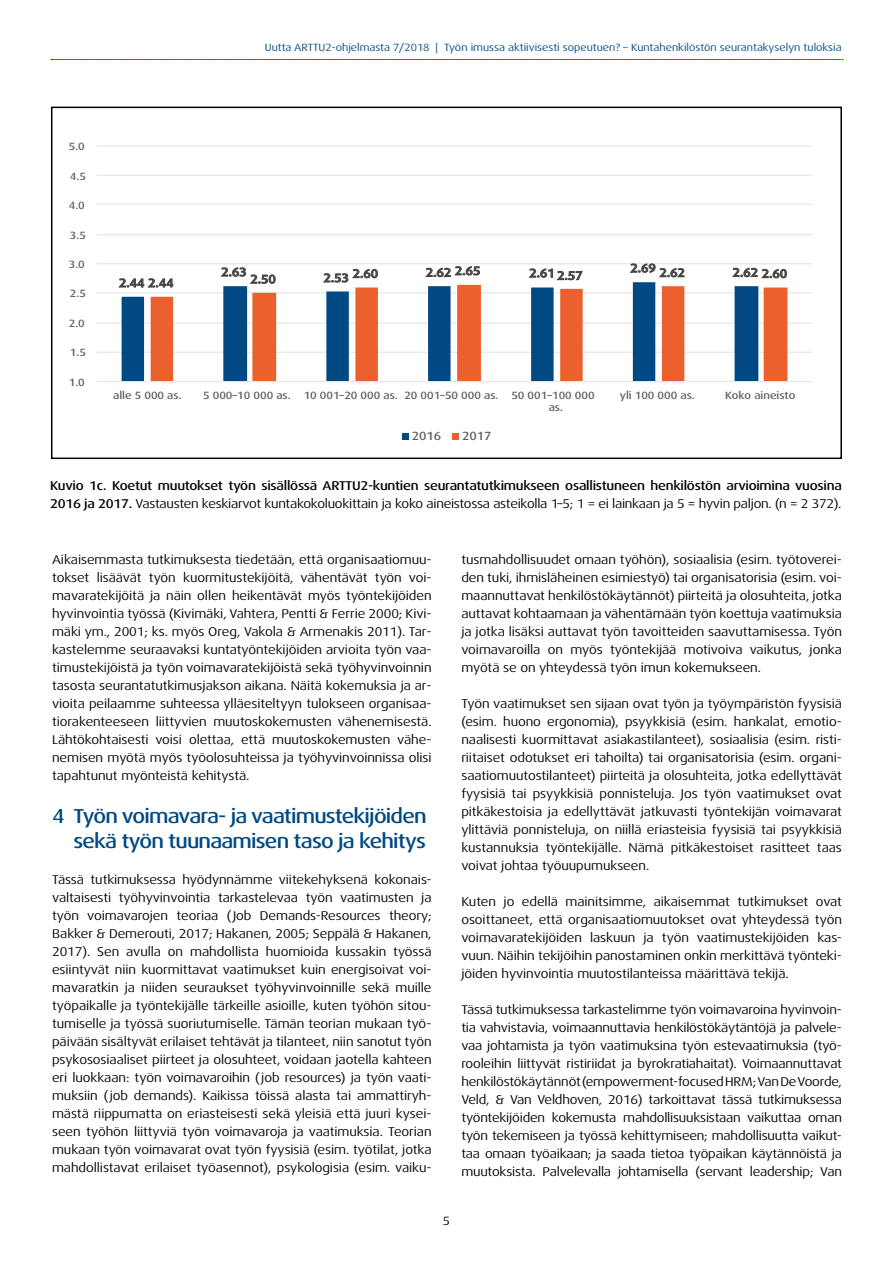
<style>
.page{position:relative;width:893px;height:1263px;background:#fff}
.page>*{position:absolute;margin:0;border:0;box-sizing:border-box;transform-origin:0 0}
.Väliotsikko1{font:500 expanded 20.25px/25.5px "Dax OT";letter-spacing:-.04em;color:#004982;text-align:right}
.Leipis{font:expanded 12.75px/18px "Dax OT";letter-spacing:-.005em;color:#000;text-align:justify}
.Leipis-2{font:500 expanded 12.75px/18px "Dax OT";letter-spacing:-.02em;color:#000}
.t1{font:expanded 12px "Dax OT";color:#000}
.t2{font:500 expanded 11.85px "Dax OT";color:#494543}
.t3{font:500 expanded 11.85px "Dax OT";color:#605c5b}
.t4{font:500 expanded 10.5px/11.9px "Dax OT";color:#605c5b}
.t5{font:expanded 10.5px "Dax OT";color:#004982}
.s1{font-weight:400}
</style>
<div class="page">
<svg style="left:51px;top:59px;width:792px;height:1px"></svg>
<hr style="left:96px;top:352px;width:716px;height:1px;background:#e8e8e8">
<hr style="left:96px;top:322px;width:716px;height:2px;background:#e8e8e8">
<hr style="left:96px;top:292px;width:716px;height:1px;background:#e8e8e8">
<hr style="left:96px;top:263px;width:716px;height:1px;background:#e8e8e8">
<hr style="left:96px;top:234px;width:716px;height:1px;background:#e8e8e8">
<hr style="left:96px;top:204px;width:716px;height:1px;background:#e8e8e8">
<hr style="left:96px;top:175px;width:716px;height:1px;background:#e8e8e8">
<hr style="left:96px;top:145px;width:716px;height:2px;background:#e8e8e8">
<svg style="left:122px;top:282px;width:534px;height:99px"></svg>
<svg style="left:151px;top:285px;width:636px;height:96px"></svg>
<hr style="left:96px;top:381px;width:716px;height:1px;background:#e8e8e8">
<svg style="left:119px;top:278px;width:54px;height:9px"></svg>
<svg style="left:221px;top:267px;width:54px;height:17px"></svg>
<svg style="left:323px;top:269px;width:55px;height:13px"></svg>
<svg style="left:426px;top:266px;width:54px;height:11px"></svg>
<svg style="left:529px;top:269px;width:54px;height:11px"></svg>
<svg style="left:630px;top:264px;width:54px;height:13px"></svg>
<svg style="left:732px;top:268px;width:55px;height:10px"></svg>
<div style="left:402px;top:433px;width:7px;height:7px;background:#004982"></div>
<div style="left:452px;top:433px;width:7px;height:7px;background:#eb602d"></div>
<div style="left:51px;top:107px;width:791px;height:352px;border:2px solid #000"></div>
<p class="t4" style="left:69px;top:141px;width:18px">5.0</p>
<p class="t4" style="left:70px;top:170px;width:18px">4.5</p>
<p class="t4" style="left:69px;top:200px;width:18px">4.0</p>
<p class="t4" style="left:70px;top:229px;width:18px">3.5</p>
<p class="t4" style="left:69px;top:259px;width:18px">3.0</p>
<p class="t4" style="left:70px;top:288px;width:18px">2.5</p>
<p class="t4" style="left:69px;top:317px;width:18px">2.0</p>
<p class="t4" style="left:70px;top:347px;width:18px">1.5</p>
<p class="t4" style="left:69px;top:376px;width:18px">1.0</p>
<p class="t2" style="left:119px;top:275px;width:56px">2.44 2.44</p>
<p class="t5" style="left:265px;top:41px;width:578px">Uutta ARTTU2-ohjelmasta 7/2018 | Työn imussa aktiivisesti sopeutuen? – Kuntahenkilöstön seurantakyselyn tuloksia</p>
<p class="t2" style="left:221px;top:264px;width:27px">2.63</p>
<p class="t2" style="left:250px;top:272px;width:27px">2.50</p>
<p class="t2" style="left:630px;top:261px;width:27px">2.69</p>
<p class="t2" style="left:353px;top:266px;width:27px">2.60</p>
<p class="t2" style="left:455px;top:263px;width:27px">2.65</p>
<p class="t2" style="left:426px;top:265px;width:27px">2.62</p>
<p class="t2" style="left:529px;top:266px;width:27px">2.61</p>
<p class="t2" style="left:557px;top:268px;width:27px">2.57</p>
<p class="t2" style="left:659px;top:265px;width:27px">2.62</p>
<p class="t2" style="left:323px;top:270px;width:27px">2.53</p>
<p class="t2" style="left:733px;top:265px;width:56px">2.62 2.60</p>
<p class="t4" style="left:113px;top:390px;width:70px">alle 5 000 as.</p>
<p class="t4" style="left:549px;top:390px;width:47px;text-indent:-346px">5 000–10 000 as. 10 001–20 000 as. 20 001–50 000 as. 50 001–100 000 as.</p>
<p class="t4" style="left:620px;top:390px;width:76px">yli 100 000 as.</p>
<p class="t4" style="left:725px;top:390px;width:72px">Koko aineisto</p>
<p class="t3" style="left:412px;top:429px;width:31px">2016</p>
<p class="t3" style="left:462px;top:429px;width:31px">2017</p>
<p class="Leipis-2" style="left:50px;top:477px;width:793px">Kuvio 1c. Koetut muutokset työn sisällössä ARTTU2-kuntien seurantatutkimukseen osallistuneen henkilöstön arvioimina vuosina<br>2016 ja 2017. <span class="s1">Vastausten keskiarvot kuntakokoluokittain ja koko aineistossa asteikolla 1–5; 1 = ei lainkaan ja 5 = hyvin paljon. (n = 2 372).</span></p>
<p class="Leipis" style="left:52px;top:550px;width:381px">Aikaisemmasta tutkimuksesta tiedetään, että organisaatiomuu&shy;tokset lisäävät työn kuormitustekijöitä, vähentävät työn voi&shy;mavaratekijöitä ja näin ollen heikentävät myös työntekijöiden hyvinvointia työssä (Kivimäki, Vahtera, Pentti &amp; Ferrie 2000; Kivi&shy;mäki ym., 2001; ks. myös Oreg, Vakola &amp; Armenakis 2011). Tar&shy;kastelemme seuraavaksi kuntatyöntekijöiden arvioita työn vaa&shy;timustekijöistä ja työn voimavaratekijöistä sekä työhyvinvoinnin tasosta seurantatutkimusjakson aikana. Näitä kokemuksia ja ar&shy;vioita peilaamme suhteessa ylläesiteltyyn tulokseen organisaa&shy;tiorakenteeseen liittyvien muutoskokemusten vähenemisestä.<br>Lähtökohtaisesti voisi olettaa, että muutoskokemusten vähe&shy;nemisen myötä myös työolosuhteissa ja työhyvinvoinnissa olisi tapahtunut myönteistä kehitystä.</p>
<p class="Väliotsikko1" style="left:52px;top:803px;width:376px">4 Työn voimavara- ja vaatimustekijöiden sekä työn tuunaamisen taso ja kehitys</p>
<p class="Leipis" style="left:52px;top:871px;width:381px">Tässä tutkimuksessa hyödynnämme viitekehyksenä kokonais&shy;valtaisesti työhyvinvointia tarkastelevaa työn vaatimusten ja työn voimavarojen teoriaa (Job Demands-Resources theory; Bakker &amp; Demerouti, 2017; Hakanen, 2005; Seppälä &amp; Hakanen, 2017). Sen avulla on mahdollista huomioida kussakin työssä esiintyvät niin kuormittavat vaatimukset kuin energisoivat voi&shy;mavaratkin ja niiden seuraukset työhyvinvoinnille sekä muille työpaikalle ja työntekijälle tärkeille asioille, kuten työhön sitou&shy;tumiselle ja työssä suoriutumiselle. Tämän teorian mukaan työ&shy;päivään sisältyvät erilaiset tehtävät ja tilanteet, niin sanotut työn psykososiaaliset piirteet ja olosuhteet, voidaan jaotella kahteen eri luokkaan: työn voimavaroihin (job resources) ja työn vaati&shy;muksiin (job demands). Kaikissa töissä alasta tai ammattiryh&shy;mästä riippumatta on eriasteisesti sekä yleisiä että juuri kysei&shy;seen työhön liittyviä työn voimavaroja ja vaatimuksia. Teorian mukaan työn voimavarat ovat työn fyysisiä (esim. työtilat, jotka mahdollistavat erilaiset työasennot), psykologisia (esim. vaiku-</p>
<p class="Leipis" style="left:461px;top:550px;width:382px">tusmahdollisuudet omaan työhön), sosiaalisia (esim. työtoverei&shy;den tuki, ihmisläheinen esimiestyö) tai organisatorisia (esim. voi&shy;maannuttavat henkilöstökäytännöt) piirteitä ja olosuhteita, jotka auttavat kohtaamaan ja vähentämään työn koettuja vaatimuksia ja jotka lisäksi auttavat työn tavoitteiden saavuttamisessa. Työn voimavaroilla on myös työntekijää motivoiva vaikutus, jonka myötä se on yhteydessä työn imun kokemukseen.</p>
<p class="Leipis" style="left:461px;top:694px;width:382px">Työn vaatimukset sen sijaan ovat työn ja työympäristön fyysisiä (esim. huono ergonomia), psyykkisiä (esim. hankalat, emotio&shy;naalisesti kuormittavat asiakastilanteet), sosiaalisia (esim. risti&shy;riitaiset odotukset eri tahoilta) tai organisatorisia (esim. organi&shy;saatiomuutostilanteet) piirteitä ja olosuhteita, jotka edellyttävät fyysisiä tai psyykkisiä ponnisteluja. Jos työn vaatimukset ovat pitkäkestoisia ja edellyttävät jatkuvasti työntekijän voimavarat ylittäviä ponnisteluja, on niillä eriasteisia fyysisiä tai psyykkisiä kustannuksia työntekijälle. Nämä pitkäkestoiset rasitteet taas voivat johtaa työuupumukseen.</p>
<p class="Leipis" style="left:461px;top:892px;width:382px">Kuten jo edellä mainitsimme, aikaisemmat tutkimukset ovat osoittaneet, että organisaatiomuutokset ovat yhteydessä työn voimavaratekijöiden laskuun ja työn vaatimustekijöiden kas&shy;vuun. Näihin tekijöihin panostaminen onkin merkittävä työnteki&shy;jöiden hyvinvointia muutostilanteissa määrittävä tekijä.</p>
<p class="Leipis" style="left:461px;top:1000px;width:382px">Tässä tutkimuksessa tarkastelimme työn voimavaroina hyvinvoin&shy;tia vahvistavia, voimaannuttavia henkilöstökäytäntöjä ja palvele&shy;vaa johtamista ja työn vaatimuksina työn estevaatimuksia (työ&shy;rooleihin liittyvät ristiriidat ja byrokratiahaitat). Voimaannuttavat henkilöstökäytännöt (empowerment-focused HRM; Van De Voorde, Veld, &amp; Van Veldhoven, 2016) tarkoittavat tässä tutkimuksessa työntekijöiden kokemusta mahdollisuuksistaan vaikuttaa oman työn tekemiseen ja työssä kehittymiseen; mahdollisuutta vaikut&shy;taa omaan työaikaan; ja saada tietoa työpaikan käytännöistä ja muutoksista. Palvelevalla johtamisella (servant leadership; Van</p>
<p class="t1" style="left:443px;top:1213px;width:9px">5</p>
</div>
